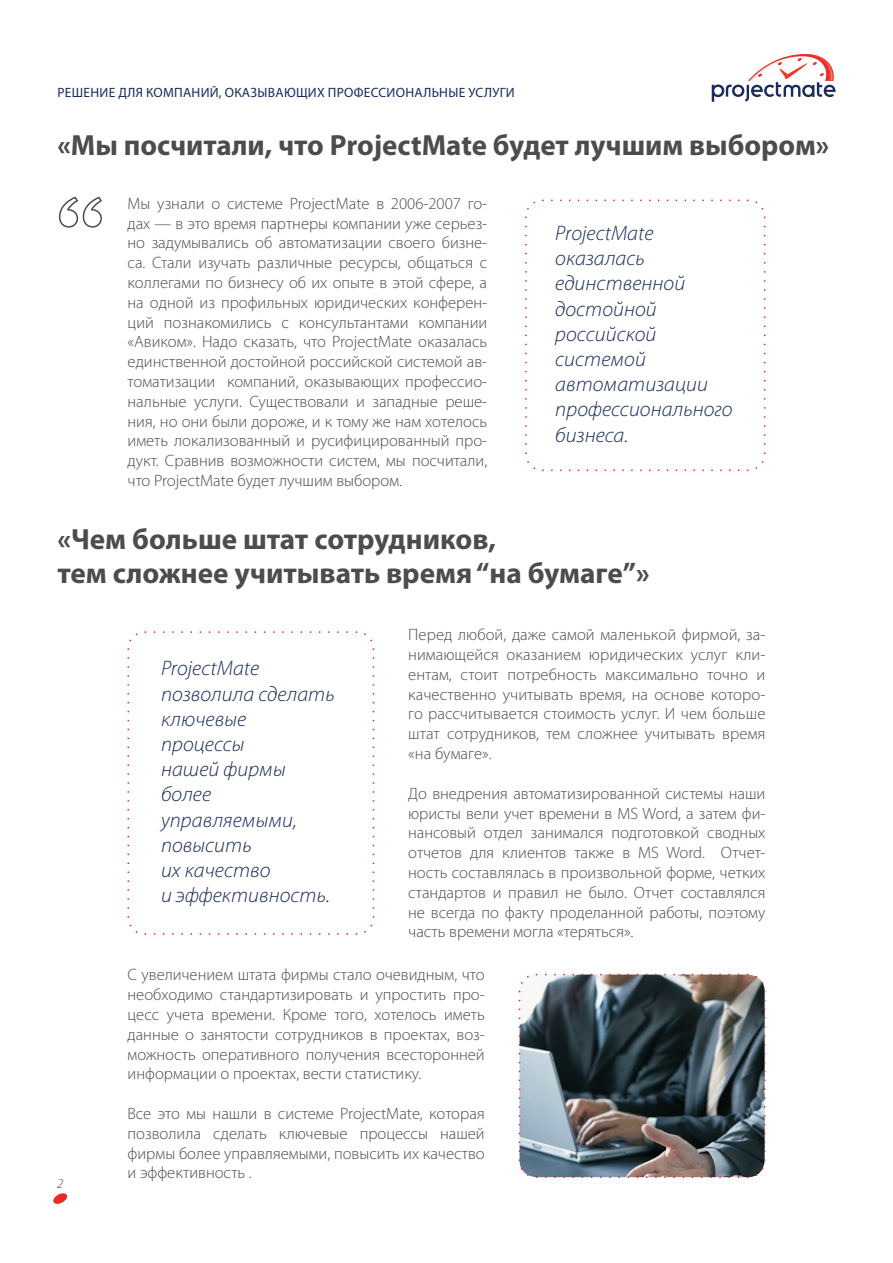
<style>
.page{position:relative;width:893px;height:1263px;background:#fff}
.page>*{position:absolute;margin:0;border:0;box-sizing:border-box;transform-origin:0 0}
.zag_2{font:700 29.25px "Myriad Pro";color:#4b4c4d}
.vrezka{font:italic 300 21px/25.2px "Myriad Pro";letter-spacing:.005em;color:#1a2b5c}
.text{font:300 16.5px/19.8px "Myriad Pro";color:#4b4c4d;text-align:justify}
.text-2{font:13.5px "Myriad Pro";letter-spacing:.02em;color:#1a2b5c}
.text-3{font:italic 300 13.5px "Myriad Pro";color:#4b4c4d}
</style>
<div class="page">
<svg style="left:712px;top:54px;width:124px;height:48px"></svg>
<svg style="left:53px;top:1193px;width:15px;height:11px"></svg>
<svg style="left:58px;top:196px;width:44px;height:32px"></svg>
<svg style="left:127px;top:631px;width:248px;height:304px"></svg>
<svg style="left:525px;top:199px;width:241px;height:273px"></svg>
<img style="left:518px;top:973px;width:248px;height:205px">
<p class="text-2" style="left:58px;top:84px;width:459px">Решение для компаний, оказывающих профессиональные услуги</p>
<p class="zag_2" style="left:57px;top:126px;width:773px">«Мы посчитали, что ProjectMate будет лучшим выбором»</p>
<p class="text" style="left:128px;top:193px;width:361px">Мы узнали о системе ProjectMate в 2006-2007 го&shy;дах — в это время партнеры компании уже серьез&shy;но задумывались об автоматизации своего бизне&shy;са. Стали изучать различные ресурсы, общаться с коллегами по бизнесу об их опыте в этой сфере, а на одной из профильных юридических конферен&shy;ций познакомились с консультантами компании «Авиком». Надо сказать, что ProjectMate оказалась единственной достойной российской системой ав&shy;томатизации компаний, оказывающих профессио&shy;нальные услуги. Существовали и западные реше&shy;ния, но они были дороже, и к тому же нам хотелось иметь локализованный и русифицированный про&shy;дукт. Сравнив возможности систем, мы посчитали, что ProjectMate будет лучшим выбором.</p>
<p class="vrezka" style="left:555px;top:220px;width:179px">ProjectMate оказалась единственной достойной российской системой автоматизации профессионального бизнеса.</p>
<p class="zag_2" style="left:57px;top:520px;width:440px">«Чем больше штат сотрудников,</p>
<p class="zag_2" style="left:57px;top:554px;width:594px">тем сложнее учитывать время “на бумаге”»</p>
<p class="text-3" style="left:57px;top:1175px;width:8px">2</p>
<p class="text" style="left:408px;top:625px;width:359px">Перед любой, даже самой маленькой фирмой, за&shy;нимающейся оказанием юридических услуг кли&shy;ентам, стоит потребность максимально точно и качественно учитывать время, на основе которо&shy;го рассчитывается стоимость услуг. И чем больше штат сотрудников, тем сложнее учитывать время «на бумаге».</p>
<p class="text" style="left:408px;top:783px;width:359px">До внедрения автоматизированной системы наши юристы вели учет времени в MS Word, а затем фи&shy;нансовый отдел занимался подготовкой сводных отчетов для клиентов также в MS Word. Отчет&shy;ность составлялась в произвольной форме, четких стандартов и правил не было. Отчет составлялся не всегда по факту проделанной работы, поэтому часть времени могла «теряться».</p>
<p class="text" style="left:128px;top:965px;width:359px">С увеличением штата фирмы стало очевидным, что необходимо стандартизировать и упростить про&shy;цесс учета времени. Кроме того, хотелось иметь данные о занятости сотрудников в проектах, воз&shy;можность оперативного получения всесторонней информации о проектах, вести статистику.</p>
<p class="text" style="left:128px;top:1103px;width:359px">Все это мы нашли в системе ProjectMate, которая позволила сделать ключевые процессы нашей фирмы более управляемыми, повысить их качество и эффективность .</p>
<p class="vrezka" style="left:161px;top:656px;width:100px">ProjectMate</p>
<p class="vrezka" style="left:161px;top:681px;width:175px">позволила сделать</p>
<p class="vrezka" style="left:161px;top:706px;width:87px">ключевые</p>
<p class="vrezka" style="left:161px;top:731px;width:85px">процессы</p>
<p class="vrezka" style="left:161px;top:756px;width:126px">нашей фирмы</p>
<p class="vrezka" style="left:161px;top:782px;width:52px">более</p>
<p class="vrezka" style="left:161px;top:807px;width:138px">управляемыми, повысить</p>
<p class="vrezka" style="left:161px;top:857px;width:111px">их качество</p>
<p class="vrezka" style="left:161px;top:882px;width:170px">и эффективность.</p>
</div>
